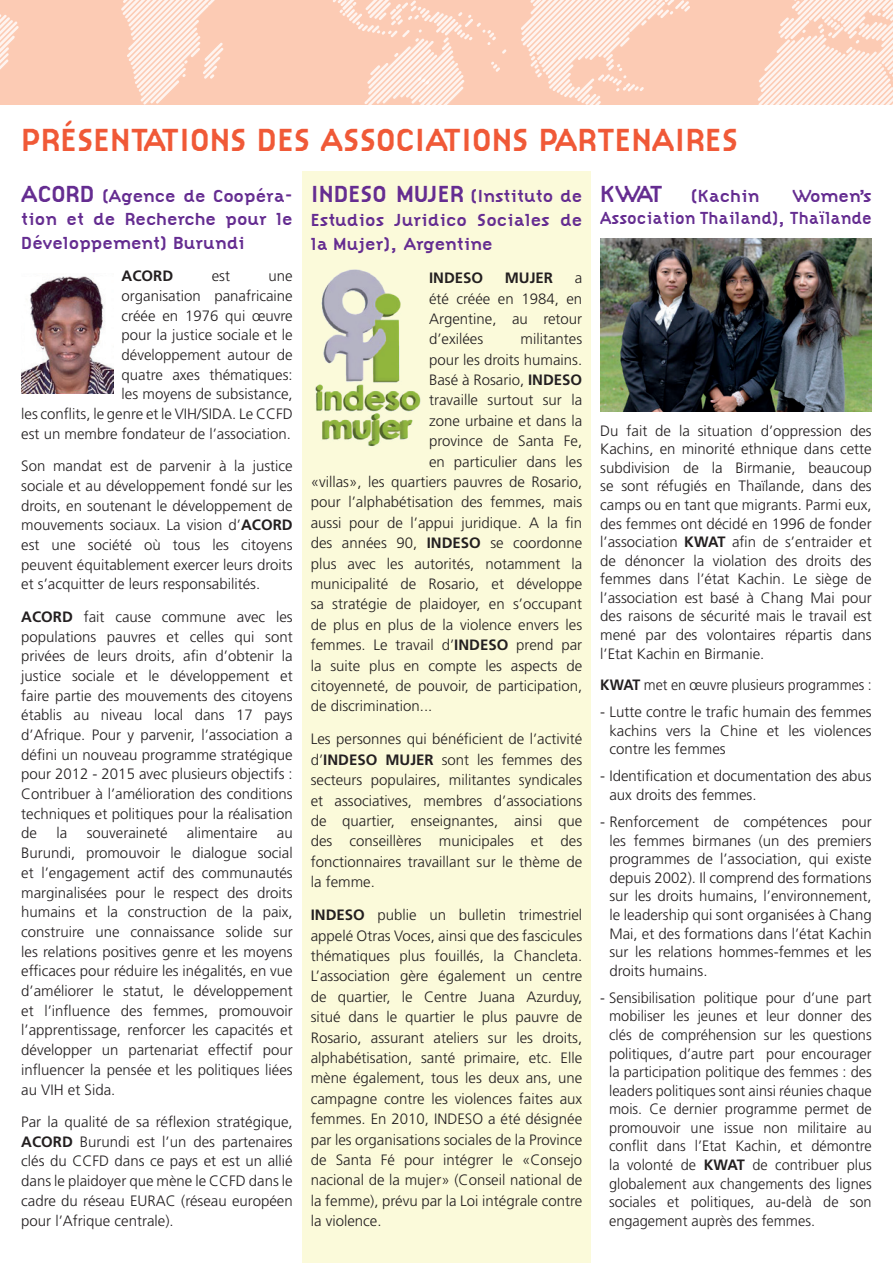
<style>
.page{position:relative;width:893px;height:1263px;background:#fff}
.page>*{position:absolute;margin:0;border:0;box-sizing:border-box;transform-origin:0 0}
.t1{font:700 33px "Citizen";color:#f05937}
.t2{font:700 18px/23.2px "Citizen";color:#652d91;text-align:justify}
.t3{font:300 15px/19.6px "Frutiger LT Std";color:#231f20;text-align:justify}
.t4{font:300 15px "Frutiger LT Std";color:#231f20;scale:.95 1}
.t5{font:700 15px "Frutiger LT Std";color:#231f20}
.s1{font-size:24px}
.s2{font-weight:700}
</style>
<div class="page">
<div style="left:302px;top:172px;width:288px;height:1091px;background:#fbfada"></div>
<div style="left:0;top:0;width:893px;height:105px;background:#fccbb4"></div>
<svg style="left:0;top:14px;width:19px;height:56px"></svg>
<svg style="left:121px;top:0;width:103px;height:105px"></svg>
<svg style="left:333px;top:0;width:173px;height:105px"></svg>
<svg style="left:521px;top:0;width:169px;height:105px"></svg>
<svg style="left:758px;top:0;width:135px;height:105px"></svg>
<img style="left:21px;top:276px;width:92px;height:117px">
<img style="left:600px;top:238px;width:272px;height:173px">
<img style="left:315px;top:269px;width:105px;height:178px">
<h1 class="t1" style="left:21px;top:121px;width:719px">PRÉSENTATIONS DES ASSOCIATIONS PARTENAIRES</h1>
<p class="t2" style="left:21px;top:184px;width:273px"><span class="s1">ACORD</span> (Agence de Coopéra&shy;tion et de Recherche pour le Développement) Burundi</p>
<p class="t5" style="left:122px;top:267px;width:53px">ACORD</p>
<p class="t3" style="left:212px;top:266px;width:20px">est</p>
<p class="t3" style="left:21px;top:266px;width:273px;text-align:right">une<br>organisation panafricaine<br>créée en 1976 qui œuvre<br>pour la justice sociale et le développement autour de<br>quatre axes thématiques:<br>les moyens de subsistance,<br>les conflits, le genre et le VIH/SIDA. Le CCFD est un membre fondateur de l’association.</p>
<p class="t3" style="left:21px;top:456px;width:273px">Son mandat est de parvenir à la justice sociale et au développement fondé sur les droits, en soutenant le développement de mouvements sociaux. La vision d’<span class="s2">ACORD </span>est une société où tous les citoyens peuvent équitablement exercer leurs droits et s’acquitter de leurs responsabilités.</p>
<p class="t3" style="left:21px;top:607px;width:273px"><span class="s2">ACORD</span> fait cause commune avec les populations pauvres et celles qui sont privées de leurs droits, afin d’obtenir la justice sociale et le développement et faire partie des mouvements des citoyens établis au niveau local dans 17 pays d’Afrique. Pour y parvenir, l’association a défini un nouveau programme stratégique pour 2012 - 2015 avec plusieurs objectifs :<br>Contribuer à l’amélioration des conditions techniques et politiques pour la réalisation de</p>
<p class="t3" style="left:56px;top:824px;width:12px">la</p>
<p class="t3" style="left:87px;top:824px;width:82px">souveraineté</p>
<p class="t3" style="left:187px;top:824px;width:72px">alimentaire</p>
<p class="t3" style="left:21px;top:824px;width:273px;text-indent:256px">au Burundi, promouvoir le dialogue social et l’engagement actif des communautés marginalisées pour le respect des droits humains et la construction de la paix, construire une connaissance solide sur les relations positives genre et les moyens efficaces pour réduire les inégalités, en vue d’améliorer le statut, le développement et l’influence des femmes, promouvoir l’apprentissage, renforcer les capacités et développer un partenariat effectif pour influencer la pensée et les politiques liées au VIH et Sida.</p>
<p class="t3" style="left:21px;top:1112px;width:273px">Par la qualité de sa réflexion stratégique, <span class="s2">ACORD</span> Burundi est l’un des partenaires clés du CCFD dans ce pays et est un allié dans le plaidoyer que mène le CCFD dans le cadre du réseau EURAC (réseau européen pour l’Afrique centrale).</p>
<p class="t2" style="left:311px;top:184px;width:273px;line-height:24px"><span class="s1">INDESO MUJER</span> (Instituto de Estudios Juridico Sociales de la Mujer), Argentine</p>
<p class="t5" style="left:429px;top:269px;width:56px">INDESO</p>
<p class="t5" style="left:505px;top:269px;width:50px">MUJER</p>
<p class="t3" style="left:429px;top:268px;width:155px;line-height:20.4px;text-indent:146px">a été créée en 1984, en Argentine, au retour d’exilées</p>
<p class="t3" style="left:521px;top:329px;width:63px">militantes</p>
<p class="t3" style="left:429px;top:350px;width:155px">pour les droits humains.</p>
<p class="t3" style="left:429px;top:370px;width:155px">Basé à Rosario, <span class="s2">INDESO</span></p>
<p class="t3" style="left:429px;top:391px;width:155px">travaille surtout sur la</p>
<p class="t3" style="left:429px;top:411px;width:155px">zone urbaine et dans la</p>
<p class="t3" style="left:429px;top:431px;width:155px">province de Santa Fe,</p>
<p class="t3" style="left:429px;top:452px;width:155px">en particulier dans les</p>
<p class="t3" style="left:311px;top:472px;width:273px">«villas», les quartiers pauvres de Rosario,</p>
<p class="t3" style="left:311px;top:493px;width:273px">pour l’alphabétisation des femmes, mais</p>
<p class="t3" style="left:311px;top:513px;width:273px">aussi pour de l’appui juridique. A la fin</p>
<p class="t3" style="left:311px;top:533px;width:273px">des années 90, <span class="s2">INDESO</span> se coordonne</p>
<p class="t3" style="left:311px;top:554px;width:273px">plus avec les autorités, notamment la</p>
<p class="t3" style="left:311px;top:574px;width:273px">municipalité de Rosario, et développe</p>
<p class="t3" style="left:311px;top:594px;width:273px">sa stratégie de plaidoyer, en s’occupant</p>
<p class="t3" style="left:311px;top:615px;width:273px">de plus en plus de la violence envers les</p>
<p class="t3" style="left:311px;top:635px;width:273px">femmes. Le travail d’<span class="s2">INDESO</span> prend par</p>
<p class="t3" style="left:311px;top:656px;width:273px">la suite plus en compte les aspects de</p>
<p class="t3" style="left:311px;top:676px;width:273px">citoyenneté, de pouvoir, de participation,</p>
<p class="t3" style="left:311px;top:696px;width:123px">de discrimination...</p>
<p class="t3" style="left:311px;top:729px;width:273px;line-height:20.4px">Les personnes qui bénéficient de l’activité d’<span class="s2">INDESO MUJER</span> sont les femmes des secteurs populaires, militantes syndicales et associatives, membres d’associations de quartier, enseignantes, ainsi que des conseillères municipales et des fonctionnaires travaillant sur le thème de la femme.</p>
<p class="t3" style="left:311px;top:905px;width:273px;line-height:20.4px"><span class="s2">INDESO</span> publie un bulletin trimestriel appelé Otras Voces, ainsi que des fascicules thématiques plus fouillés, la Chancleta.<br>L’association gère également un centre de quartier, le Centre Juana Azurduy, situé dans le quartier le plus pauvre de Rosario, assurant ateliers sur les droits, alphabétisation, santé primaire, etc. Elle mène également, tous les deux ans, une campagne contre les violences faites aux femmes. En 2010, INDESO a été désignée par les organisations sociales de la Province de Santa Fé pour intégrer le «Consejo nacional de la mujer» (Conseil national de la femme), prévu par la Loi intégrale contre la violence.</p>
<p class="t2" style="left:600px;top:184px;width:161px"><span class="s1">KWAT</span> (Kachin</p>
<p class="t2" style="left:600px;top:185px;width:273px;line-height:22.2px;text-align:right">Women’s<br>Association Thailand), Thaïlande</p>
<p class="t3" style="left:600px;top:421px;width:273px;line-height:18.6px">Du fait de la situation d’oppression des Kachins, en minorité ethnique dans cette subdivision de la Birmanie, beaucoup se sont réfugiés en Thaïlande, dans des camps ou en tant que migrants. Parmi eux, des femmes ont décidé en 1996 de fonder l’association <span class="s2">KWAT</span> afin de s’entraider et de dénoncer la violation des droits des femmes dans l’état Kachin. Le siège de l’association est basé à Chang Mai pour des raisons de sécurité mais le travail est mené par des volontaires répartis dans l’Etat Kachin en Birmanie.</p>
<p class="t4" style="left:600px;top:676px;width:287px"><span class="s2">KWAT</span> met en œuvre plusieurs programmes :</p>
<p class="t3" style="left:609px;top:703px;width:264px;line-height:18.6px;text-indent:-9px">- Lutte contre le trafic humain des femmes kachins vers la Chine et les violences contre les femmes</p>
<p class="t3" style="left:609px;top:767px;width:264px;line-height:18.6px;text-indent:-9px">- Identification et documentation des abus aux droits des femmes.</p>
<p class="t3" style="left:609px;top:813px;width:264px;line-height:18.6px;text-indent:-9px">- Renforcement de compétences pour les femmes birmanes (un des premiers programmes de l’association, qui existe depuis 2002). Il comprend des formations sur les droits humains, l’environnement, le leadership qui sont organisées à Chang Mai, et des formations dans l’état Kachin sur les relations hommes-femmes et les droits humains.</p>
<p class="t3" style="left:609px;top:988px;width:264px;line-height:18.6px;text-indent:-9px">- Sensibilisation politique pour d’une part mobiliser les jeunes et leur donner des clés de compréhension sur les questions politiques, d’autre part pour encourager la participation politique des femmes : des leaders politiques sont ainsi réunies chaque mois. Ce dernier programme permet de promouvoir une issue non militaire au conflit dans l’Etat Kachin, et démontre la volonté de <span class="s2">KWAT</span> de contribuer plus globalement aux changements des lignes sociales et politiques, au-delà de son engagement auprès des femmes.</p>
</div>
